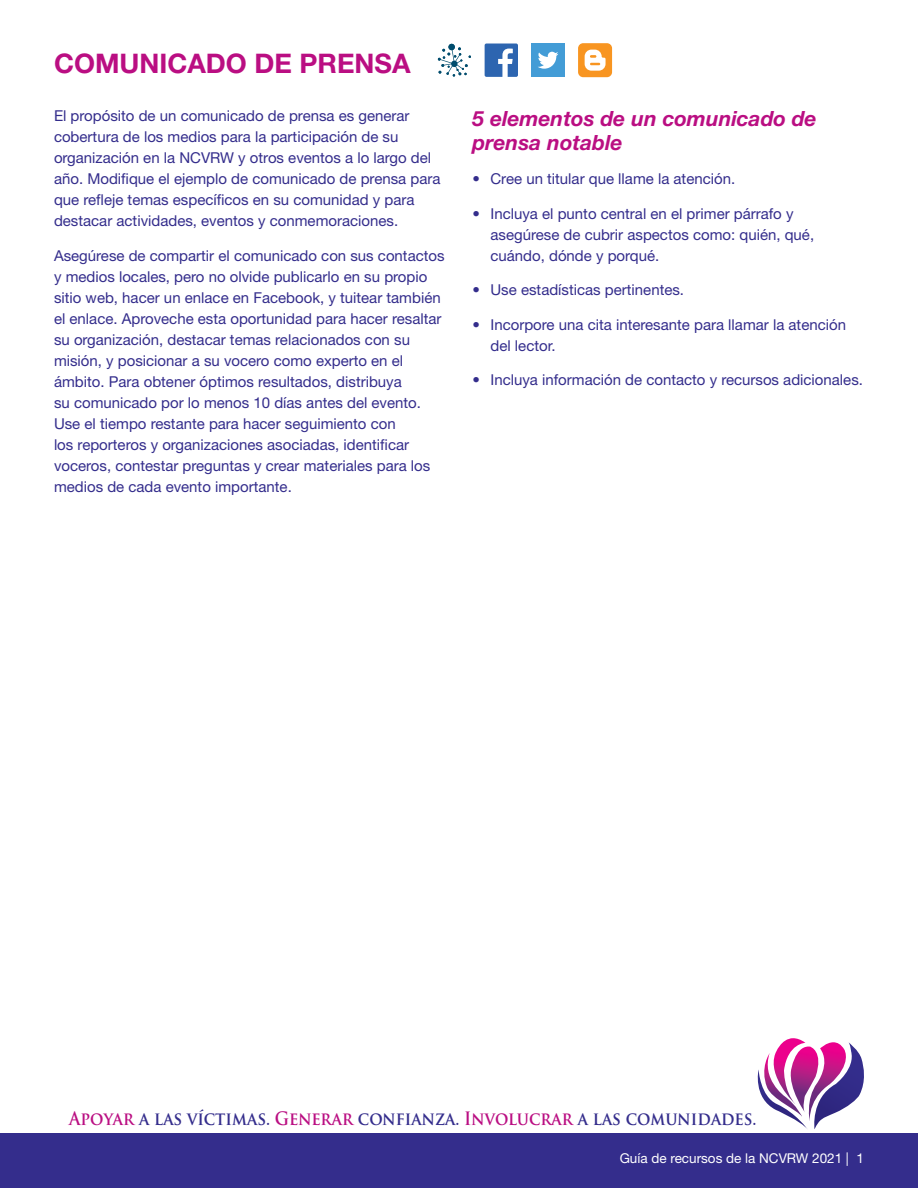
<style>
.page{position:relative;width:918px;height:1188px;background:#fff}
.page>*{position:absolute;margin:0;border:0;box-sizing:border-box;transform-origin:0 0}
.L1_Head{font:700 27px "Helvetica Neue LT Std";color:#ba0e82}
.L2_Head{font:italic 700 21px/24px "Helvetica Neue LT Std";color:#ba0e82}
.t1{font:700 18px "Trajan Pro";color:#342d8c;scale:.9 1}
.Body_text{font:15px/21px "Helvetica Neue LT Std";color:#342d8c}
.Bullet_L1{font:15px/21px "Helvetica Neue LT Std";color:#342d8c}
.t2{font:13.5px "Helvetica Neue LT Std";color:#fff}
.s1{color:#ba0e82}
</style>
<div class="page">
<div style="left:0;top:1133px;width:918px;height:55px;background:#342d8c"></div>
<svg style="left:757px;top:1038px;width:107px;height:91px"></svg>
<div style="left:578px;top:43px;width:34px;height:34px;background:#f89521;border-radius:5px"></div>
<svg style="left:585px;top:50px;width:21px;height:21px"></svg>
<svg style="left:485px;top:44px;width:33px;height:33px"></svg>
<div style="left:531px;top:44px;width:34px;height:33px;background:#439cd6"></div>
<svg style="left:538px;top:52px;width:20px;height:17px"></svg>
<div style="left:448px;top:44px;width:7px;height:6px;background:#004c6d;border-radius:50%"></div>
<svg style="left:438px;top:47px;width:33px;height:30px"></svg>
<p class="L1_Head" style="left:54px;top:47px;width:358px">COMUNICADO DE PRENSA</p>
<p class="Body_text" style="left:54px;top:105px;width:388px">El propósito de un comunicado de prensa es generar cobertura de los medios para la participación de su organización en la NCVRW y otros eventos a lo largo del año. Modifique el ejemplo de comunicado de prensa para que refleje temas específicos en su comunidad y para destacar actividades, eventos y conmemoraciones.</p>
<p class="Body_text" style="left:54px;top:245px;width:392px">Asegúrese de compartir el comunicado con sus contactos y medios locales, pero no olvide publicarlo en su propio sitio web, hacer un enlace en Facebook, y tuitear también el enlace. Aproveche esta oportunidad para hacer resaltar su organización, destacar temas relacionados con su misión, y posicionar a su vocero como experto en el ámbito. Para obtener óptimos resultados, distribuya<br>su comunicado por lo menos 10 días antes del evento.<br>Use el tiempo restante para hacer seguimiento con<br>los reporteros y organizaciones asociadas, identificar voceros, contestar preguntas y crear materiales para los medios de cada evento importante.</p>
<p class="L2_Head" style="left:472px;top:106px;width:346px">5 elementos de un comunicado de prensa notable</p>
<p class="Bullet_L1" style="left:472px;top:168px;width:264px">• Cree un titular que llame la atención.</p>
<p class="Bullet_L1" style="left:490px;top:203px;width:325px;text-indent:-18px">• Incluya el punto central en el primer párrafo y asegúrese de cubrir aspectos como: quién, qué, cuándo, dónde y porqué.</p>
<p class="Bullet_L1" style="left:472px;top:279px;width:213px">• Use estadísticas pertinentes.</p>
<p class="Bullet_L1" style="left:490px;top:314px;width:357px;text-indent:-18px">• Incorpore una cita interesante para llamar la atención del lector.</p>
<p class="Bullet_L1" style="left:472px;top:369px;width:392px">• Incluya información de contacto y recursos adicionales.</p>
<p class="t1" style="left:69px;top:1107px;width:765px"><span class="s1">Apoyar</span> a las víctimas. <span class="s1">Generar</span> confianza. <span class="s1">Involucrar</span> a las comunidades.</p>
<p class="t2" style="left:620px;top:1150px;width:246px">Guía de recursos de la NCVRW 2021 | 1</p>
</div>
